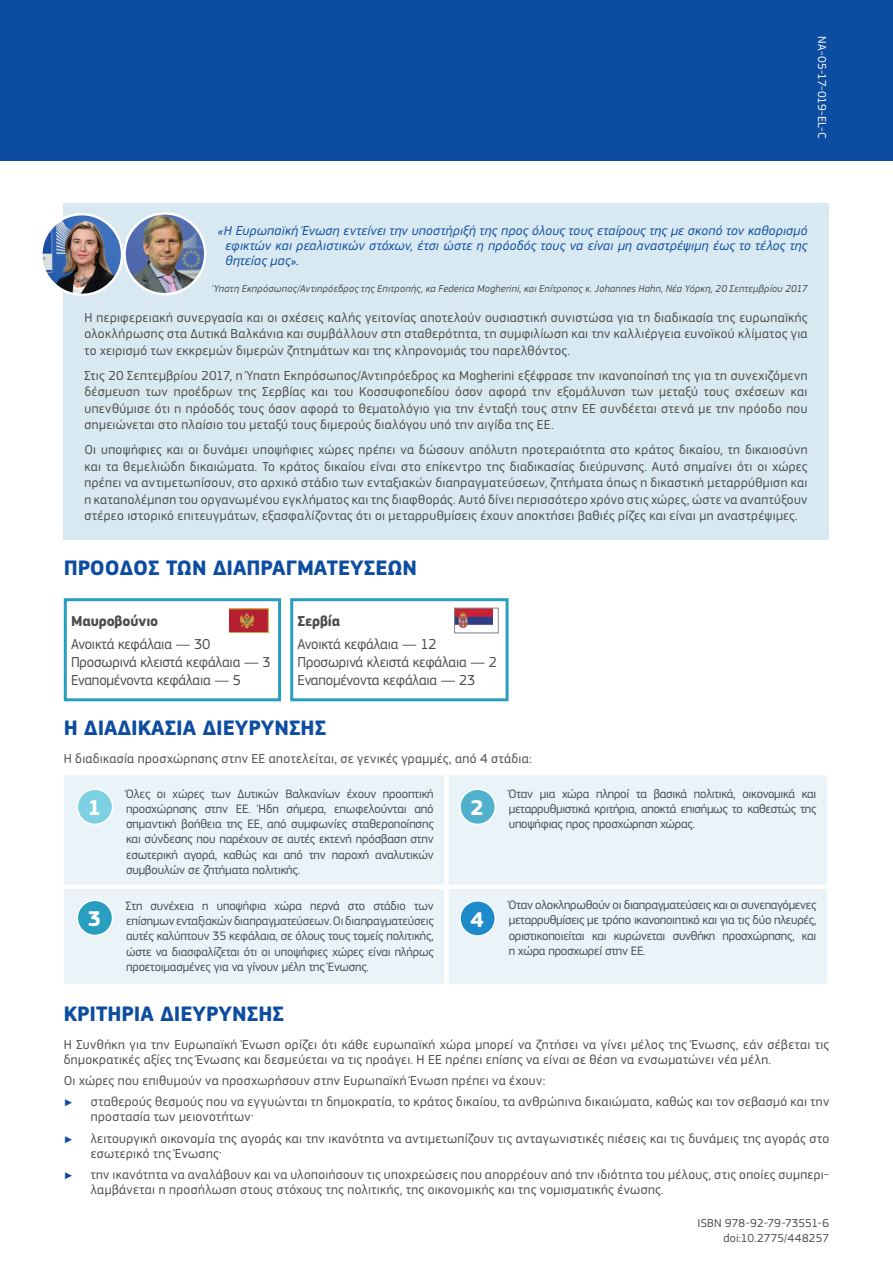
<style>
.page{position:relative;width:893px;height:1263px;background:#fff}
.page>*{position:absolute;margin:0;border:0;box-sizing:border-box;transform-origin:0 0}
.t1{font:700 22.2px "EC Square Sans Pro";color:#fff}
.Title__simple{font:700 21.75px "EC Square Sans Pro";color:#0d4da1}
.text_box_body{font:15px/18px "EC Square Sans Pro";letter-spacing:-.01em;color:#4b4c4d}
.text_box_body-2{font:700 15px "EC Square Sans Pro";letter-spacing:-.01em;color:#4b4c4d}
.body_text{font:13.5px/16.5px "EC Square Sans Pro";letter-spacing:.025em;color:#4b4c4d}
.body_text-2{font:italic 13.5px/15px "EC Square Sans Pro";letter-spacing:.015em;color:#0d4da1;text-align:justify}
.text_box_body-3{font:12.75px/15.3px "EC Square Sans Pro";letter-spacing:-.02em;color:#4b4c4d;text-align:justify}
.body_text-3{font:12px "EC Square Sans Pro";letter-spacing:.01em;color:#4b4c4d}
.t2{font:12px "EC Square Sans Pro";letter-spacing:.005em;color:#fff}
.body_text-4{font:italic 10.5px "EC Square Sans Pro";letter-spacing:.025em;color:#4b4c4d}
.t3{font:9.75px "Arial";color:#0d4da1}
</style>
<div class="page">
<div style="left:64px;top:775px;width:763px;height:209px;background:#eaf4f8"></div>
<div style="left:444px;top:775px;width:5px;height:109px;background:#fff"></div>
<div style="left:444px;top:889px;width:5px;height:95px;background:#fff"></div>
<div style="left:64px;top:884px;width:382px;height:5px;background:#fff"></div>
<div style="left:446px;top:884px;width:385px;height:5px;background:#fff"></div>
<div style="left:77px;top:789px;width:36px;height:35px;background:#7ed1e3;border-radius:50%"></div>
<div style="left:77px;top:788px;width:36px;height:37px;border:2px solid #fff;border-radius:50%"></div>
<div style="left:460px;top:789px;width:35px;height:35px;background:#51b0cc;border-radius:50%"></div>
<div style="left:459px;top:788px;width:37px;height:37px;border:2px solid #fff;border-radius:50%"></div>
<div style="left:77px;top:900px;width:36px;height:35px;background:#289fbf;border-radius:50%"></div>
<div style="left:77px;top:899px;width:36px;height:37px;border:2px solid #fff;border-radius:50%"></div>
<div style="left:460px;top:901px;width:35px;height:35px;background:#1d8acb;border-radius:50%"></div>
<div style="left:459px;top:900px;width:37px;height:37px;border:2px solid #fff;border-radius:50%"></div>
<div style="left:63px;top:203px;width:766px;height:337px;background:#d8e9f1"></div>
<div style="left:290px;top:598px;width:219px;height:103px;border:3px solid #289fbf"></div>
<img style="left:456px;top:610px;width:37px;height:18px">
<div style="left:454px;top:608px;width:44px;height:25px;border:1px solid #808285"></div>
<div style="left:64px;top:598px;width:217px;height:103px;border:3px solid #289fbf"></div>
<img style="left:229px;top:608px;width:39px;height:25px">
<div style="left:0;top:0;width:893px;height:160px;background:#0d4da1"></div>
<img style="left:126px;top:215px;width:79px;height:79px">
<div style="left:123px;top:212px;width:83px;height:83px;border:2px solid #fff;border-radius:50%"></div>
<img style="left:41px;top:214px;width:81px;height:81px;border-radius:40px">
<div style="left:40px;top:213px;width:83px;height:83px;border:2px solid #fff;border-radius:50%"></div>
<p class="t2" style="left:829px;top:36px;width:103px;rotate:90deg">NA-05-17-019-EL-C</p>
<p class="body_text-2" style="left:225px;top:223px;width:584px;text-indent:-8px">«Η Ευρωπαϊκή Ένωση εντείνει την υποστήριξή της προς όλους τους εταίρους της με σκοπό τον καθορισμό εφικτών και ρεαλιστικών στόχων, έτσι ώστε η πρόοδός τους να είναι μη αναστρέψιμη έως το τέλος της θητείας μας».</p>
<p class="body_text-4" style="left:214px;top:283px;width:595px">Ύπατη Εκπρόσωπος/Αντιπρόεδρος της Επιτροπής, κα Federica Mogherini, και Επίτροπος κ. Johannes Hahn, Νέα Υόρκη, 20 Σεπτεμβρίου 2017</p>
<p class="body_text" style="left:84px;top:309px;width:725px;text-align:justify">Η περιφερειακή συνεργασία και οι σχέσεις καλής γειτονίας αποτελούν ουσιαστική συνιστώσα για τη διαδικασία της ευρωπαϊκής ολοκλήρωσης στα Δυτικά Βαλκάνια και συμβάλλουν στη σταθερότητα, τη συμφιλίωση και την καλλιέργεια ευνοϊκού κλίματος για το χειρισμό των εκκρεμών διμερών ζητημάτων και της κληρονομιάς του παρελθόντος.</p>
<p class="body_text" style="left:84px;top:367px;width:725px;text-align:justify">Στις 20 Σεπτεμβρίου 2017, η Ύπατη Εκπρόσωπος/Αντιπρόεδρος κα Mogherini εξέφρασε την ικανοποίησή της για τη συνεχιζόμενη δέσμευση των προέδρων της Σερβίας και του Κοσσυφοπεδίου όσον αφορά την εξομάλυνση των μεταξύ τους σχέσεων και υπενθύμισε ότι η πρόοδός τους όσον αφορά το θεματολόγιο για την ένταξή τους στην ΕΕ συνδέεται στενά με την πρόοδο που σημειώνεται στο πλαίσιο του μεταξύ τους διμερούς διαλόγου υπό την αιγίδα της ΕΕ.</p>
<p class="body_text" style="left:84px;top:441px;width:725px;text-align:justify">Οι υποψήφιες και οι δυνάμει υποψήφιες χώρες πρέπει να δώσουν απόλυτη προτεραιότητα στο κράτος δικαίου, τη δικαιοσύνη και τα θεμελιώδη δικαιώματα. Το κράτος δικαίου είναι στο επίκεντρο της διαδικασίας διεύρυνσης. Αυτό σημαίνει ότι οι χώρες πρέπει να αντιμετωπίσουν, στο αρχικό στάδιο των ενταξιακών διαπραγματεύσεων, ζητήματα όπως η δικαστική μεταρρύθμιση και η καταπολέμηση του οργανωμένου εγκλήματος και της διαφθοράς. Αυτό δίνει περισσότερο χρόνο στις χώρες, ώστε να αναπτύξουν στέρεο ιστορικό επιτευγμάτων, εξασφαλίζοντας ότι οι μεταρρυθμίσεις έχουν αποκτήσει βαθιές ρίζες και είναι μη αναστρέψιμες.</p>
<h2 class="Title__simple" style="left:64px;top:555px;width:355px">ΠΡΟΟΔΟΣ ΤΩΝ ΔΙΑΠΡΑΓΜΑΤΕΥΣΕΩΝ</h2>
<p class="text_box_body-2" style="left:71px;top:612px;width:89px">Μαυροβούνιο</p>
<p class="text_box_body" style="left:71px;top:635px;width:201px">Ανοικτά κεφάλαια — 30<br>Προσωρινά κλειστά κεφάλαια — 3<br>Εναπομένοντα κεφάλαια — 5</p>
<p class="text_box_body-2" style="left:297px;top:612px;width:44px">Σερβία</p>
<p class="text_box_body" style="left:297px;top:635px;width:201px">Ανοικτά κεφάλαια — 12<br>Προσωρινά κλειστά κεφάλαια — 2<br>Εναπομένοντα κεφάλαια — 23</p>
<h2 class="Title__simple" style="left:64px;top:715px;width:264px">Η ΔΙΑΔΙΚΑΣΙΑ ΔΙΕΥΡΥΝΣΗΣ</h2>
<p class="body_text" style="left:64px;top:750px;width:469px">Η διαδικασία προσχώρησης στην ΕΕ αποτελείται, σε γενικές γραμμές, από 4 στάδια:</p>
<p class="t1" style="left:88px;top:794px;width:15px">1</p>
<p class="text_box_body-3" style="left:126px;top:786px;width:309px">Όλες οι χώρες των Δυτικών Βαλκανίων έχουν προοπτική προσχώρησης στην ΕΕ. Ήδη σήμερα, επωφελούνται από σημαντική βοήθεια της ΕΕ, από συμφωνίες σταθεροποίησης και σύνδεσης που παρέχουν σε αυτές εκτενή πρόσβαση στην εσωτερική αγορά, καθώς και από την παροχή αναλυτικών συμβουλών σε ζητήματα πολιτικής.</p>
<p class="t1" style="left:471px;top:794px;width:15px">2</p>
<p class="text_box_body-3" style="left:508px;top:786px;width:309px">Όταν μια χώρα πληροί τα βασικά πολιτικά, οικονομικά και μεταρρυθμιστικά κριτήρια, αποκτά επισήμως το καθεστώς της υποψήφιας προς προσχώρηση χώρας.</p>
<p class="t1" style="left:88px;top:906px;width:15px">3</p>
<p class="text_box_body-3" style="left:126px;top:898px;width:309px">Στη συνέχεια η υποψήφια χώρα περνά στο στάδιο των επίσημων ενταξιακών διαπραγματεύσεων. Οι διαπραγματεύσεις αυτές καλύπτουν 35 κεφάλαια, σε όλους τους τομείς πολιτικής, ώστε να διασφαλίζεται ότι οι υποψήφιες χώρες είναι πλήρως προετοιμασμένες για να γίνουν μέλη της Ένωσης.</p>
<p class="t1" style="left:471px;top:906px;width:15px">4</p>
<p class="text_box_body-3" style="left:508px;top:897px;width:309px">Όταν ολοκληρωθούν οι διαπραγματεύσεις και οι συνεπαγόμενες μεταρρυθμίσεις με τρόπο ικανοποιητικό και για τις δύο πλευρές, οριστικοποιείται και κυρώνεται συνθήκη προσχώρησης, και η χώρα προσχωρεί στην ΕΕ.</p>
<h2 class="Title__simple" style="left:64px;top:1000px;width:222px">ΚΡΙΤΗΡΙΑ ΔΙΕΥΡΥΝΣΗΣ</h2>
<p class="body_text" style="left:64px;top:1037px;width:767px;line-height:15px">Η Συνθήκη για την Ευρωπαϊκή Ένωση ορίζει ότι κάθε ευρωπαϊκή χώρα μπορεί να ζητήσει να γίνει μέλος της Ένωσης, εάν σέβεται τις δημοκρατικές αξίες της Ένωσης και δεσμεύεται να τις προάγει. Η ΕΕ πρέπει επίσης να είναι σε θέση να ενσωματώνει νέα μέλη.</p>
<p class="body_text" style="left:64px;top:1072px;width:483px">Οι χώρες που επιθυμούν να προσχωρήσουν στην Ευρωπαϊκή Ένωση πρέπει να έχουν:</p>
<p class="t3" style="left:64px;top:1096px;width:11px">►</p>
<p class="body_text" style="left:91px;top:1094px;width:740px;line-height:15px">σταθερούς θεσμούς που να εγγυώνται τη δημοκρατία, το κράτος δικαίου, τα ανθρώπινα δικαιώματα, καθώς και τον σεβασμό και την προστασία των μειονοτήτων·</p>
<p class="t3" style="left:64px;top:1133px;width:11px">►</p>
<p class="body_text" style="left:91px;top:1131px;width:740px;line-height:15px">λειτουργική οικονομία της αγοράς και την ικανότητα να αντιμετωπίζουν τις ανταγωνιστικές πιέσεις και τις δυνάμεις της αγοράς στο εσωτερικό της Ένωσης·</p>
<p class="t3" style="left:64px;top:1169px;width:11px">►</p>
<p class="body_text" style="left:91px;top:1167px;width:740px;line-height:15px">την ικανότητα να αναλάβουν και να υλοποιήσουν τις υποχρεώσεις που απορρέουν από την ιδιότητα του μέλους, στις οποίες συμπερι&shy;λαμβάνεται η προσήλωση στους στόχους της πολιτικής, της οικονομικής και της νομισματικής ένωσης.</p>
<p class="body_text-3" style="left:698px;top:1216px;width:133px">ISBN 978-92-79-73551-6</p>
<p class="body_text-3" style="left:724px;top:1231px;width:107px">doi:10.2775/448257</p>
</div>
